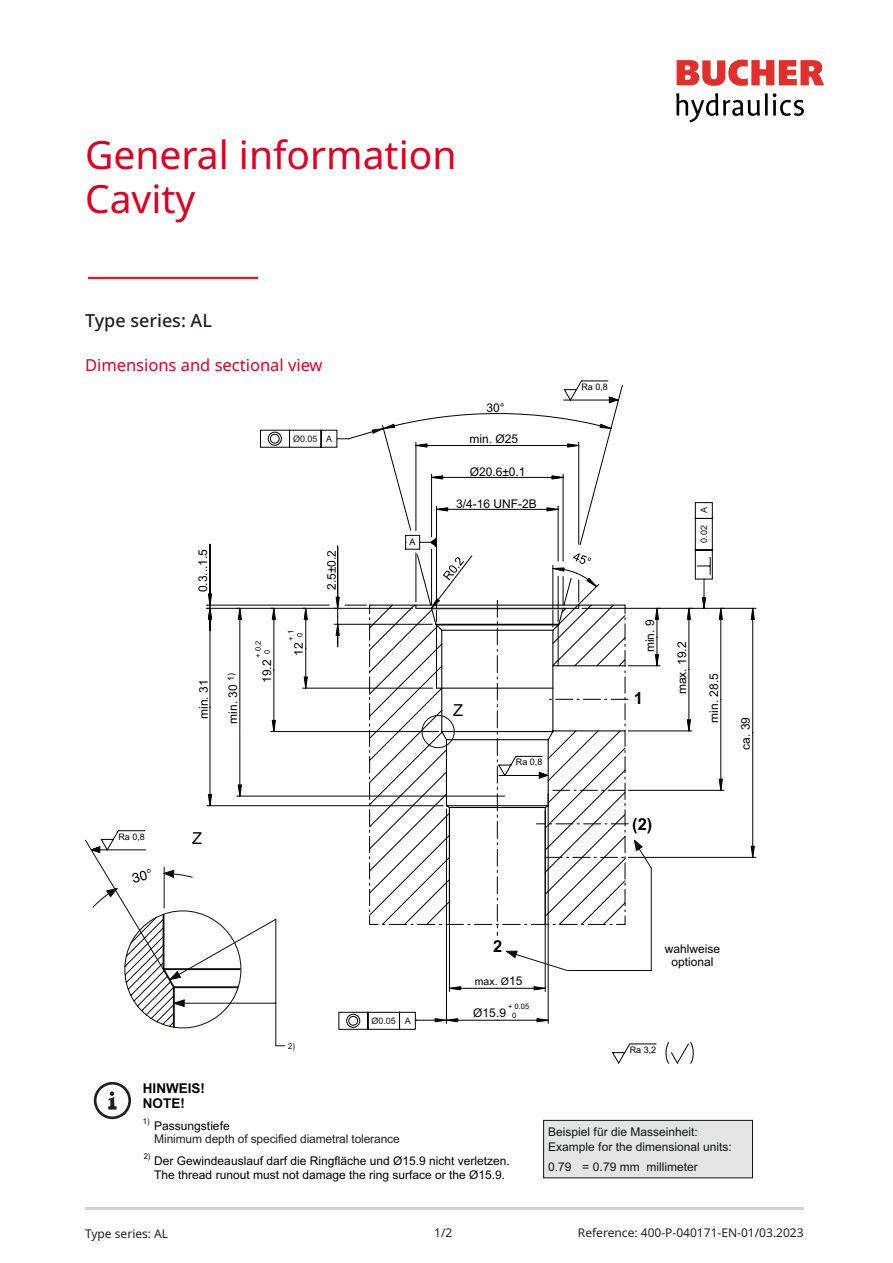
<style>
.page{position:relative;width:893px;height:1263px;background:#fff}
.page>*{position:absolute;margin:0;border:0;box-sizing:border-box;transform-origin:0 0}
.t1{font:39px "Noto Sans";color:#dc0023}
.subline_1{font:500 18px "Noto Sans";color:#231f20}
.t2{font:16.5px "Noto Sans";color:#dc0023}
.t3{font:700 16.5px "Arial";color:#000001}
.t4{font:16.5px "Arial";color:#000001}
.t5{font:700 13.5px/14.4px "Arial";color:#000001}
.t6{font:12px/14.4px "Arial";color:#000001}
.t7{font:12px/14.4px "Arial";color:#111415}
.t8{font:12px/13.8px "Arial";letter-spacing:-.01em;color:#231f20}
.reference{font:12px "Noto Sans";color:#231f20}
.date{font:12px "Noto Sans";color:#231f20}
.page_nuber{font:12px "Noto Sans";color:#231f20}
.t9{font:10.5px "Arial";color:#000001}
.t10{font:9px "Arial";color:#000001}
.t11{font:9px "Arial";color:#101315}
.t12{font:7.95px "Arial";color:#000001;scale:.94 1}
.t13{font:7.5px/9px "Arial";color:#000001;text-align:center}
.s1{font-size:12px}
.s2{color:#000001}
</style>
<div class="page">
<hr style="left:85px;top:1208px;width:719px;height:2px;background:#d1d2d4">
<svg style="left:677px;top:60px;width:147px;height:26px"></svg>
<svg style="left:676px;top:93px;width:128px;height:29px"></svg>
<hr style="left:88px;top:277px;width:170px;height:2px;background:#e2192b">
<svg style="left:404px;top:384px;width:219px;height:39px"></svg>
<hr style="left:628px;top:857px;width:128px;height:1px;background:#000001">
<hr style="left:582px;top:608px;width:174px;height:1px;background:#000001">
<hr style="left:752px;top:733px;width:1px;height:124px;background:#000001">
<hr style="left:752px;top:608px;width:1px;height:125px;background:#000001">
<svg style="left:750px;top:845px;width:5px;height:13px"></svg>
<svg style="left:750px;top:608px;width:5px;height:12px"></svg>
<svg style="left:94px;top:1082px;width:37px;height:37px"></svg>
<div style="left:543px;top:1120px;width:210px;height:58px;background:#e3e4e3;border:1px solid #101415"></div>
<svg style="left:563px;top:381px;width:56px;height:23px"></svg>
<svg style="left:90px;top:423px;width:634px;height:641px"></svg>
<h1 class="t1" style="left:85px;top:128px;width:373px">General information</h1>
<h1 class="t1" style="left:85px;top:171px;width:112px">Cavity</h1>
<p class="subline_1" style="left:85px;top:308px;width:128px">Type series: AL</p>
<h2 class="t2" style="left:85px;top:353px;width:239px">Dimensions and sectional view</h2>
<p class="t11" style="left:293px;top:433px;width:41px">Ø0.05 A</p>
<p class="t6" style="left:196px;top:592px;width:45px;rotate:-90deg">0.3...1.5</p>
<p class="t6" style="left:324px;top:590px;width:41px;rotate:-90deg">2.5±0.2</p>
<p class="t10" style="left:118px;top:830px;width:28px">Ra 0,8</p>
<p class="t6" style="left:196px;top:719px;width:41px;rotate:-90deg">min. 31</p>
<p class="t6" style="left:226px;top:724px;width:52px;rotate:-90deg">min. 30 <sup>1)</sup></p>
<p class="t13" style="left:254px;top:658px;width:18px;rotate:-90deg">+ 0.2<br>0</p>
<p class="t6" style="left:260px;top:683px;width:25px;rotate:-90deg">19.2</p>
<p class="t13" style="left:286px;top:641px;width:12px;rotate:-90deg">+ 1<br>0</p>
<p class="t6" style="left:291px;top:656px;width:15px;rotate:-90deg">12</p>
<p class="t4" style="left:192px;top:827px;width:12px">Z</p>
<p class="t10" style="left:410px;top:536px;width:8px">A</p>
<p class="t6" style="left:486px;top:401px;width:20px">30°</p>
<p class="t6" style="left:470px;top:432px;width:50px">min. Ø25</p>
<p class="t6" style="left:470px;top:464px;width:57px">Ø20.6±0.1</p>
<p class="t6" style="left:456px;top:496px;width:82px">3/4-16 UNF-2B</p>
<p class="t4" style="left:453px;top:699px;width:12px">Z</p>
<p class="t10" style="left:516px;top:756px;width:28px">Ra 0,8</p>
<p class="t10" style="left:581px;top:380px;width:28px">Ra 0,8</p>
<p class="t11" style="left:698px;top:513px;width:8px;rotate:-90deg">A</p>
<p class="t11" style="left:698px;top:543px;width:19px;rotate:-90deg">0.02</p>
<p class="t6" style="left:643px;top:652px;width:34px;rotate:-90deg">min. 9</p>
<p class="t3" style="left:634px;top:687px;width:11px">1</p>
<p class="t6" style="left:675px;top:694px;width:54px;rotate:-90deg">max. 19.2</p>
<p class="t6" style="left:706px;top:723px;width:51px;rotate:-90deg">min. 28.5</p>
<p class="t6" style="left:738px;top:750px;width:34px;rotate:-90deg">ca. 39</p>
<p class="t3" style="left:632px;top:812px;width:22px">(2)</p>
<p class="t5" style="left:143px;top:1082px;width:64px">HINWEIS!<br>NOTE!</p>
<p class="t3" style="left:493px;top:935px;width:11px">2</p>
<p class="t11" style="left:371px;top:1015px;width:41px">Ø0.05 A</p>
<p class="t9" style="left:475px;top:974px;width:49px">max. Ø<span class="s1">15</span></p>
<p class="t6" style="left:473px;top:1005px;width:34px">Ø15.9</p>
<p class="t13" style="left:512px;top:1002px;width:18px;text-align:left;text-indent:-4px">+ 0.05<br>0</p>
<p class="t12" style="left:288px;top:1040px;width:9px">2)</p>
<p class="t10" style="left:630px;top:1043px;width:28px">Ra 3,2</p>
<p class="t6" style="left:665px;top:942px;width:57px;line-height:13.5px;text-align:center">wahlweise optional</p>
<p class="t12" style="left:143px;top:1116px;width:9px">1)</p>
<p class="t8" style="left:154px;top:1118px;width:247px"><span class="s2">Passungstiefe<br></span>Minimum depth of specified diametral tolerance</p>
<p class="t12" style="left:144px;top:1151px;width:9px">2)</p>
<p class="t6" style="left:154px;top:1153px;width:357px">Der Gewindeauslauf darf die Ringfläche und Ø15.9 nicht verletzen.<br>The thread runout must not damage the ring surface or the Ø15.9.</p>
<p class="t7" style="left:548px;top:1125px;width:185px">Beispiel für die Masseinheit:<br>Example for the dimensional units:</p>
<p class="t7" style="left:548px;top:1160px;width:151px">0.79 = 0.79 mm millimeter</p>
<p class="date" style="left:85px;top:1225px;width:85px">Type series: AL</p>
<p class="page_nuber" style="left:434px;top:1224px;width:20px">1/2</p>
<p class="reference" style="left:578px;top:1224px;width:227px">Reference: 400-P-040171-EN-01/03.2023</p>
</div>
